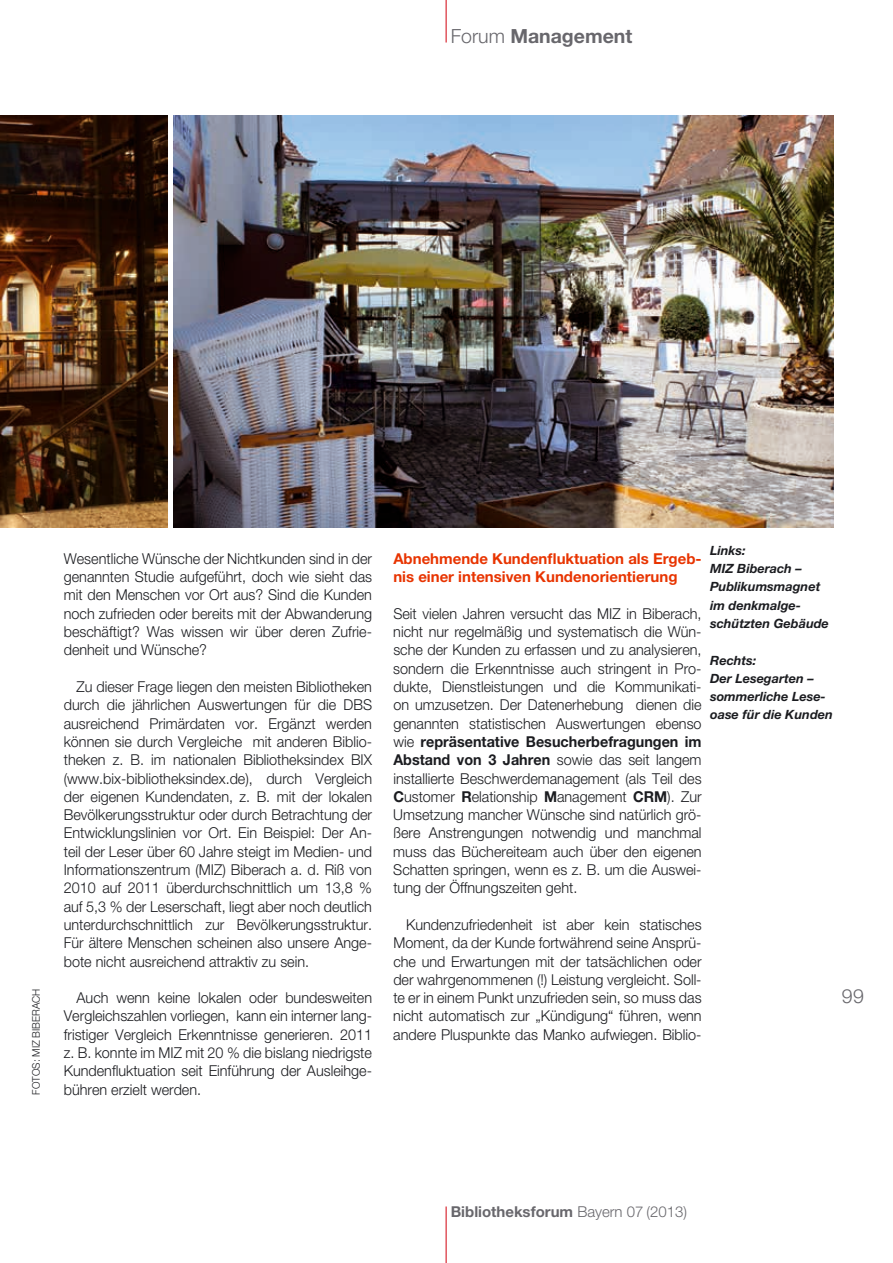
<style>
.page{position:relative;width:893px;height:1263px;background:#fff}
.page>*{position:absolute;margin:0;border:0;box-sizing:border-box;transform-origin:0 0}
.t1{font:700 19.5px "Helvetica Neue";color:#68676c}
.t2{font:300 19.5px "Helvetica Neue";color:#68676c}
.t3{font:300 15px/18.3px "Helvetica Neue";color:#1b1c20;text-align:justify;scale:.96 1}
.t4{font:700 15px/18.3px "Helvetica Neue";color:#e83400}
.t5{font:700 15px "Helvetica Neue";color:#68676c}
.t6{font:italic 700 12.75px/18.3px "Helvetica Neue";color:#1b1c20}
.t7{font:300 10.5px "Helvetica Neue";color:#1b1c20;scale:.96 1}
.s1{font-weight:300}
.s2{font-weight:700}
</style>
<div class="page">
<hr style="left:446px;top:0;width:1px;height:43px;background:#d1010e">
<hr style="left:446px;top:1206px;width:1px;height:57px;background:#d1010e">
<img style="left:0;top:115px;width:168px;height:412px">
<img style="left:173px;top:115px;width:660px;height:412px">
<h1 class="t1" style="left:451px;top:24px;width:183px"><span class="s1">Forum</span> Management</h1>
<p class="t7" style="left:30px;top:1094px;width:112px;rotate:-90deg">Fotos: MIZ Biberach</p>
<p class="t3" style="left:64px;top:549px;width:323px">Wesentliche Wünsche der Nichtkunden sind in der genannten Studie aufgeführt, doch wie sieht das mit den Menschen vor Ort aus? Sind die Kunden noch zufrieden oder bereits mit der Abwanderung beschäftigt? Was wissen wir über deren Zufrie&shy;denheit und Wünsche?</p>
<p class="t3" style="left:64px;top:677px;width:323px;text-indent:13px">Zu dieser Frage liegen den meisten Bibliotheken durch die jährlichen Auswertungen für die DBS ausreichend Primärdaten vor. Ergänzt werden können sie durch Vergleiche mit anderen Biblio&shy;theken z. B. im nationalen Bibliotheksindex BIX (www.bix-bibliotheksindex.de), durch Vergleich der eigenen Kundendaten, z. B. mit der lokalen Bevölkerungsstruktur oder durch Betrachtung der Entwicklungslinien vor Ort. Ein Beispiel: Der An&shy;teil der Leser über 60 Jahre steigt im Medien- und Informationszentrum (MIZ) Biberach a. d. Riß von 2010 auf 2011 überdurchschnittlich um 13,8 % auf 5,3 % der Leserschaft, liegt aber noch deutlich unterdurchschnittlich zur Bevölkerungsstruktur.<br>Für ältere Menschen scheinen also unsere Ange&shy;bote nicht ausreichend attraktiv zu sein.</p>
<p class="t3" style="left:64px;top:988px;width:323px;text-indent:13px">Auch wenn keine lokalen oder bundesweiten Vergleichszahlen vorliegen, kann ein interner lang&shy;fristiger Vergleich Erkenntnisse generieren. 2011 z. B. konnte im MIZ mit 20 % die bislang niedrigste Kundenfluktuation seit Einführung der Ausleihge-</p>
<p class="t3" style="left:64px;top:1080px;width:145px">bühren erzielt werden.</p>
<p class="t4" style="left:393px;top:549px;width:310px">Abnehmende Kundenfluktuation als Ergeb&shy;nis einer intensiven Kundenorientierung</p>
<p class="t3" style="left:393px;top:604px;width:323px">Seit vielen Jahren versucht das MIZ in Biberach, nicht nur regelmäßig und systematisch die Wün&shy;sche der Kunden zu erfassen und zu analysieren, sondern die Erkenntnisse auch stringent in Pro&shy;dukte, Dienstleistungen und die Kommunikati&shy;on umzusetzen. Der Datenerhebung dienen die genannten statistischen Auswertungen ebenso wie <span class="s2">repräsentative Besucherbefragungen im Abstand von 3 Jahren</span> sowie das seit langem installierte Beschwerdemanagement (als Teil des <span class="s2">C</span>ustomer <span class="s2">R</span>elationship <span class="s2">M</span>anagement <span class="s2">CRM</span>). Zur Umsetzung mancher Wünsche sind natürlich grö&shy;ßere Anstrengungen notwendig und manchmal muss das Büchereiteam auch über den eigenen Schatten springen, wenn es z. B. um die Auswei&shy;tung der Öffnungszeiten geht.</p>
<p class="t3" style="left:393px;top:915px;width:323px;text-indent:13px">Kundenzufriedenheit ist aber kein statisches Moment, da der Kunde fortwährend seine Ansprü&shy;che und Erwartungen mit der tatsächlichen oder der wahrgenommenen (!) Leistung vergleicht. Soll&shy;te er in einem Punkt unzufrieden sein, so muss das nicht automatisch zur „Kündigung“ führen, wenn andere Pluspunkte das Manko aufwiegen. Biblio-</p>
<p class="t6" style="left:710px;top:541px;width:120px">Links:<br>MIZ Biberach –<br>Publikumsmagnet im denkmalge&shy;schützten Gebäude</p>
<p class="t6" style="left:710px;top:650px;width:124px">Rechts:<br>Der Lesegarten – sommerliche Lese&shy;oase für die Kunden</p>
<h1 class="t2" style="left:842px;top:984px;width:24px">99</h1>
<p class="t5" style="left:451px;top:1202px;width:238px">Bibliotheksforum <span class="s1">Bayern 07 (2013)</span></p>
</div>
